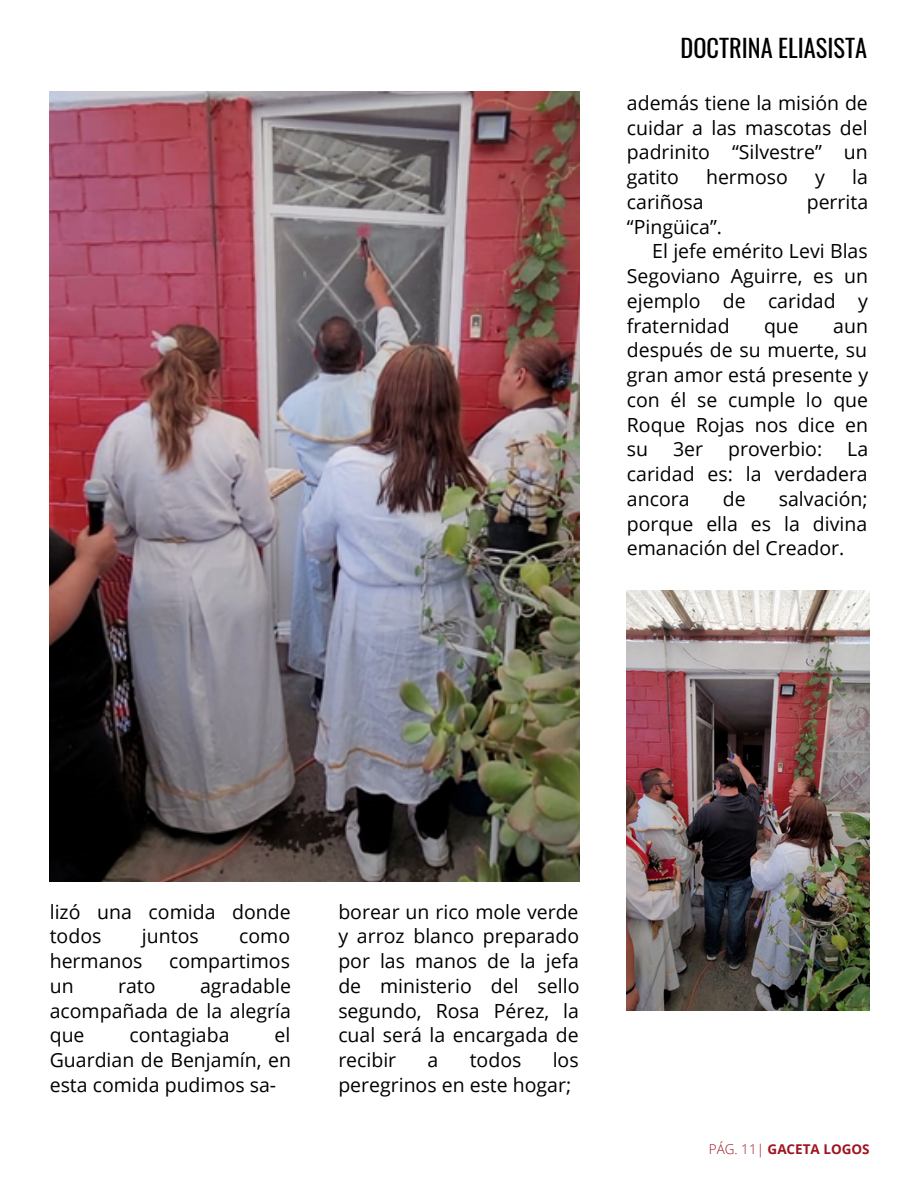
<style>
.page{position:relative;width:918px;height:1188px;background:#fff}
.page>*{position:absolute;margin:0;border:0;box-sizing:border-box;transform-origin:0 0}
.t1{font:24.45px "Oswald";color:#000}
.t2{font:19.5px/24.8px "Open Sans";color:#000;text-align:justify}
.t3{font:700 13.5px "Open Sans";color:#9e1420}
.s1{font-weight:300}
</style>
<div class="page">
<img style="left:627px;top:590px;width:243px;height:421px">
<img style="left:49px;top:92px;width:530px;height:790px">
<p class="t1" style="left:681px;top:28px;width:188px">DOCTRINA ELIASISTA</p>
<p class="t2" style="left:627px;top:90px;width:242px">además tiene la misión de cuidar a las mascotas del padrinito “Silvestre” un gatito</p>
<p class="t2" style="left:706px;top:164px;width:83px">hermoso</p>
<p class="t2" style="left:815px;top:164px;width:11px">y</p>
<p class="t2" style="left:852px;top:164px;width:17px">la</p>
<p class="t2" style="left:627px;top:189px;width:78px">cariñosa</p>
<p class="t2" style="left:807px;top:189px;width:63px">perrita</p>
<p class="t2" style="left:627px;top:214px;width:97px">“Pingüica”.</p>
<p class="t2" style="left:627px;top:238px;width:243px;text-indent:25px">El jefe emérito Levi Blas Segoviano Aguirre, es un ejemplo de caridad y fraternidad</p>
<p class="t2" style="left:627px;top:313px;width:243px;text-indent:206px">aun después de su muerte, su gran amor está presente y con él se cumple lo que Roque Rojas nos dice en su</p>
<p class="t2" style="left:764px;top:313px;width:36px">que</p>
<p class="t2" style="left:673px;top:436px;width:32px">3er</p>
<p class="t2" style="left:728px;top:436px;width:96px">proverbio:</p>
<p class="t2" style="left:627px;top:436px;width:243px;text-indent:220px">La caridad es: la verdadera ancora</p>
<p class="t2" style="left:627px;top:486px;width:242px;text-indent:152px">salvación; porque ella es la divina emanación del Creador.</p>
<p class="t2" style="left:723px;top:486px;width:24px">de</p>
<p class="t2" style="left:50px;top:899px;width:243px">lizó una comida donde todos</p>
<p class="t2" style="left:142px;top:923px;width:58px">juntos</p>
<p class="t2" style="left:239px;top:923px;width:52px">como</p>
<p class="t2" style="left:50px;top:948px;width:94px">hermanos</p>
<p class="t2" style="left:169px;top:948px;width:122px">compartimos</p>
<p class="t2" style="left:50px;top:973px;width:25px">un</p>
<p class="t2" style="left:118px;top:973px;width:39px">rato</p>
<p class="t2" style="left:50px;top:973px;width:243px;text-indent:150px">agradable acompañada de la alegría que</p>
<p class="t2" style="left:50px;top:1022px;width:243px;text-indent:225px">el Guardian de Benjamín, en esta comida pudimos sa-</p>
<p class="t2" style="left:130px;top:1022px;width:101px">contagiaba</p>
<p class="t2" style="left:338px;top:899px;width:243px">borear un rico mole verde y arroz blanco preparado por las manos de la jefa de ministerio del sello segundo, Rosa Pérez, la cual será la encargada de recibir</p>
<p class="t2" style="left:338px;top:1047px;width:242px;text-indent:214px">los peregrinos en este hogar;</p>
<p class="t2" style="left:428px;top:1047px;width:12px">a</p>
<p class="t2" style="left:470px;top:1047px;width:53px">todos</p>
<p class="t3" style="left:709px;top:1140px;width:162px"><span class="s1">PÁG. 11|</span> GACETA LOGOS</p>
</div>
